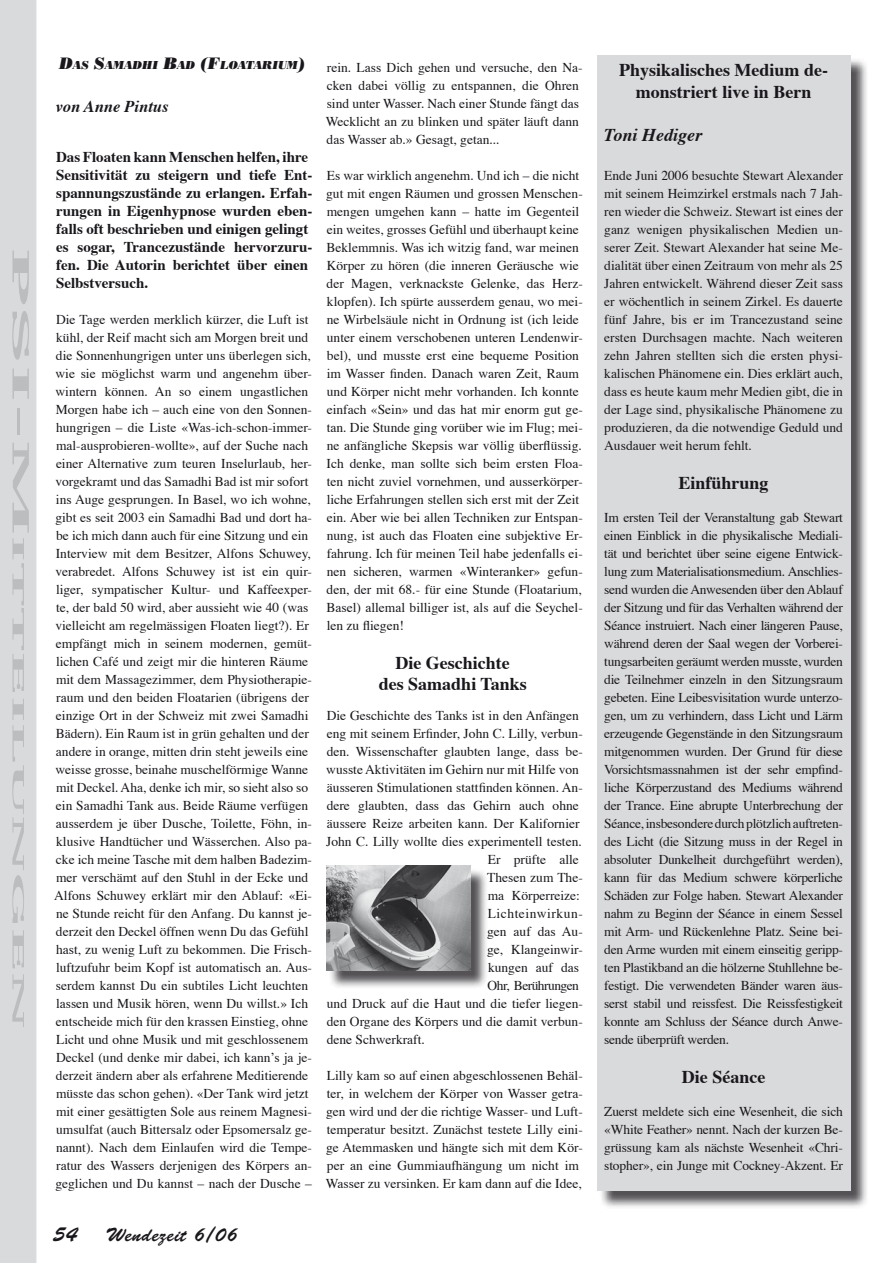
<style>
.page{position:relative;width:893px;height:1263px;background:#fff}
.page>*{position:absolute;margin:0;border:0;box-sizing:border-box;transform-origin:0 0}
.t1{font:21px "Brush Script";color:#1a171c}
.t2{font:19.5px "Brush Script";letter-spacing:.025em;color:#1a171c}
.t3{font:700 18px/21.6px "Times";color:#1a171c;text-align:center}
.t4{font:italic 700 18px "Times";color:#1a171c}
.t5{font:700 16.8px "Candida";color:#bbbdbe;scale:4 1}
.t6{font:italic 700 16.5px "Times";color:#1a171c}
.t7{font:700 15px/18px "Times";color:#1a171c}
.t8{font:13.5px/18px "Times";color:#1a171c}
.t9{font:13.5px "Times";letter-spacing:.04em;color:#1a171c}
.t10{font:13.5px "Times";letter-spacing:-.04em;color:#1a171c}
.t11{font:italic 11.55px "Poster Bodoni BT";letter-spacing:-.015em;color:#1a171c}
.s1{font-size:24px}
.s2{font-size:16.5px}
</style>
<div class="page">
<div style="left:0;top:0;width:36px;height:1263px;background:#d9dadb"></div>
<div style="left:599px;top:57px;width:270px;height:1152px;background:#1a171c;opacity:.75"></div>
<div style="left:597px;top:55px;width:253px;height:1136px;background:#d9dadb"></div>
<div style="left:328px;top:868px;width:161px;height:121px;background:#1a171c;opacity:.75"></div>
<img style="left:326px;top:865px;width:144px;height:106px">
<p class="t5" style="left:28px;top:248px;width:197px;rotate:90deg"><span class="s1">PSI-M</span>itteilungen</p>
<p class="t11" style="left:59px;top:58px;width:248px"><span class="s2">D</span>AS <span class="s2">S</span>AMADHI <span class="s2">B</span>AD <span class="s2">(F</span>LOATARIUM<span class="s2">)</span></p>
<p class="t6" style="left:55px;top:95px;width:115px">von Anne Pintus</p>
<p class="t7" style="left:56px;top:149px;width:258px">Das Floaten kann Menschen helfen, ihre Sensitivität zu steigern und tiefe Ent&shy;spannungszustände zu erlangen. Erfah&shy;rungen in Eigenhypnose wurden eben&shy;falls oft beschrieben und einigen gelingt es sogar, Trancezustände hervorzuru&shy;fen. Die Autorin berichtet über einen Selbstversuch.</p>
<p class="t8" style="left:54px;top:311px;width:259px">Die Tage werden merklich kürzer, die Luft ist kühl, der Reif macht sich am Morgen breit und die Sonnenhungrigen unter uns überlegen sich, wie sie möglichst warm und angenehm über&shy;wintern können. An so einem ungastlichen Morgen habe ich – auch eine von den Sonnen&shy;hungrigen – die Liste «Was-ich-schon-immer&shy;mal-ausprobieren-wollte», auf der Suche nach einer Alternative zum teuren Inselurlaub, her&shy;vorgekramt und das Samadhi Bad ist mir sofort ins Auge gesprungen. In Basel, wo ich wohne, gibt es seit 2003 ein Samadhi Bad und dort ha&shy;be ich mich dann auch für eine Sitzung und ein Interview mit dem Besitzer, Alfons Schuwey, verabredet. Alfons Schuwey ist ist ein quir&shy;liger, sympatischer Kultur- und Kaffeexper&shy;te, der bald 50 wird, aber aussieht wie 40 (was vielleicht am regelmässigen Floaten liegt?). Er empfängt mich in seinem modernen, gemüt&shy;lichen Café und zeigt mir die hinteren Räume mit dem Massagezimmer, dem Physiotherapie&shy;raum und den beiden Floatarien (übrigens der einzige Ort in der Schweiz mit zwei Samadhi Bädern). Ein Raum ist in grün gehalten und der andere in orange, mitten drin steht jeweils eine weisse grosse, beinahe muschelförmige Wanne mit Deckel. Aha, denke ich mir, so sieht also so ein Samadhi Tank aus. Beide Räume verfügen ausserdem je über Dusche, Toilette, Föhn, in&shy;klusive Handtücher und Wässerchen. Also pa&shy;cke ich meine Tasche mit dem halben Badezim&shy;mer verschämt auf den Stuhl in der Ecke und Alfons Schuwey erklärt mir den Ablauf: «Ei&shy;ne Stunde reicht für den Anfang. Du kannst je&shy;derzeit den Deckel öffnen wenn Du das Gefühl hast, zu wenig Luft zu bekommen. Die Frisch&shy;luftzufuhr beim Kopf ist automatisch an. Aus&shy;serdem kannst Du ein subtiles Licht leuchten lassen und Musik hören, wenn Du willst.» Ich entscheide mich für den krassen Einstieg, ohne Licht und ohne Musik und mit geschlossenem Deckel (und denke mir dabei, ich kann’s ja je&shy;derzeit ändern aber als erfahrene Meditierende müsste das schon gehen). «Der Tank wird jetzt mit einer gesättigten Sole aus reinem Magnesi&shy;umsulfat (auch Bittersalz oder Epsomersalz ge&shy;nannt). Nach dem Einlaufen wird die Tempe&shy;ratur des Wassers derjenigen des Körpers an&shy;geglichen und Du kannst – nach der Dusche –</p>
<h1 class="t1" style="left:53px;top:1222px;width:26px">54</h1>
<h2 class="t2" style="left:106px;top:1223px;width:133px">Wendezeit 6/06</h2>
<p class="t8" style="left:326px;top:59px;width:258px">rein. Lass Dich gehen und versuche, den Na&shy;cken dabei völlig zu entspannen, die Ohren sind unter Wasser. Nach einer Stunde fängt das Wecklicht an zu blinken und später läuft dann das Wasser ab.» Gesagt, getan...</p>
<p class="t8" style="left:326px;top:167px;width:258px">Es war wirklich angenehm. Und ich – die nicht gut mit engen Räumen und grossen Menschen&shy;mengen umgehen kann – hatte im Gegenteil ein weites, grosses Gefühl und überhaupt keine Beklemmnis. Was ich witzig fand, war meinen Körper zu hören (die inneren Geräusche wie der Magen, verknackste Gelenke, das Herz&shy;klopfen). Ich spürte ausserdem genau, wo mei&shy;ne Wirbelsäule nicht in Ordnung ist (ich leide unter einem verschobenen unteren Lendenwir&shy;bel), und musste erst eine bequeme Position im Wasser finden. Danach waren Zeit, Raum und Körper nicht mehr vorhanden. Ich konnte einfach «Sein» und das hat mir enorm gut ge&shy;tan. Die Stunde ging vorüber wie im Flug; mei&shy;ne anfängliche Skepsis war völlig überflüssig.<br>Ich denke, man sollte sich beim ersten Floa&shy;ten nicht zuviel vornehmen, und ausserkörper&shy;liche Erfahrungen stellen sich erst mit der Zeit ein. Aber wie bei allen Techniken zur Entspan&shy;nung, ist auch das Floaten eine subjektive Er&shy;fahrung. Ich für meinen Teil habe jedenfalls ei&shy;nen sicheren, warmen «Winteranker» gefun&shy;den, der mit 68.- für eine Stunde (Floatarium, Basel) allemal billiger ist, als auf die Seychel&shy;len zu fliegen!</p>
<h3 class="t3" style="left:379px;top:652px;width:150px">Die Geschichte<br>des Samadhi Tanks</h3>
<p class="t8" style="left:327px;top:707px;width:254px">Die Geschichte des Tanks ist in den Anfängen</p>
<p class="t8" style="left:327px;top:725px;width:258px">eng mit seinem Erfinder, John C. Lilly, verbun-</p>
<p class="t8" style="left:327px;top:743px;width:258px">den. Wissenschafter glaubten lange, dass be-</p>
<p class="t8" style="left:326px;top:761px;width:254px">wusste Aktivitäten im Gehirn nur mit Hilfe von</p>
<p class="t8" style="left:327px;top:779px;width:257px">äusseren Stimulationen stattfinden können. An-</p>
<p class="t8" style="left:327px;top:797px;width:254px">dere glaubten, dass das Gehirn auch ohne</p>
<p class="t8" style="left:327px;top:815px;width:254px">äussere Reize arbeiten kann. Der Kalifornier</p>
<p class="t8" style="left:326px;top:833px;width:257px">John C. Lilly wollte dies experimentell testen.</p>
<p class="t8" style="left:488px;top:851px;width:93px">Er prüfte alle</p>
<p class="t8" style="left:487px;top:869px;width:97px">Thesen zum The-</p>
<p class="t8" style="left:488px;top:887px;width:94px">ma Körperreize:</p>
<p class="t9" style="left:488px;top:905px;width:95px">Lichteinwirkun-</p>
<p class="t8" style="left:487px;top:923px;width:97px">gen auf das Au-</p>
<p class="t8" style="left:487px;top:941px;width:96px">ge, Klangeinwir-</p>
<p class="t8" style="left:488px;top:959px;width:93px">kungen auf das</p>
<p class="t10" style="left:488px;top:977px;width:93px">Ohr, Berührungen</p>
<p class="t8" style="left:327px;top:995px;width:257px">und Druck auf die Haut und die tiefer liegen-</p>
<p class="t8" style="left:327px;top:1013px;width:258px">den Organe des Körpers und die damit verbun-</p>
<p class="t8" style="left:327px;top:1031px;width:100px">dene Schwerkraft.</p>
<p class="t8" style="left:326px;top:1067px;width:259px">Lilly kam so auf einen abgeschlossenen Behäl&shy;ter, in welchem der Körper von Wasser getra&shy;gen wird und der die richtige Wasser- und Luft&shy;temperatur besitzt. Zunächst testete Lilly eini&shy;ge Atemmasken und hängte sich mit dem Kör&shy;per an eine Gummiaufhängung um nicht im Wasser zu versinken. Er kam dann auf die Idee,</p>
<h3 class="t3" style="left:619px;top:60px;width:211px">Physikalisches Medium de&shy;monstriert live in Bern</h3>
<h3 class="t4" style="left:604px;top:123px;width:99px">Toni Hediger</h3>
<p class="t8" style="left:604px;top:167px;width:240px;text-align:justify">Ende Juni 2006 besuchte Stewart Alexander mit seinem Heimzirkel erstmals nach 7 Jah&shy;ren wieder die Schweiz. Stewart ist eines der ganz wenigen physikalischen Medien un&shy;serer Zeit. Stewart Alexander hat seine Me&shy;dialität über einen Zeitraum von mehr als 25<br>Jahren entwickelt. Während dieser Zeit sass er wöchentlich in seinem Zirkel. Es dauerte fünf Jahre, bis er im Trancezustand seine ersten Durchsagen machte. Nach weiteren zehn Jahren stellten sich die ersten physi&shy;kalischen Phänomene ein. Dies erklärt auch, dass es heute kaum mehr Medien gibt, die in der Lage sind, physikalische Phänomene zu produzieren, da die notwendige Geduld und Ausdauer weit herum fehlt.</p>
<h3 class="t3" style="left:679px;top:472px;width:92px">Einführung</h3>
<p class="t8" style="left:604px;top:509px;width:240px;text-align:justify">Im ersten Teil der Veranstaltung gab Stewart einen Einblick in die physikalische Mediali&shy;tät und berichtet über seine eigene Entwick&shy;lung zum Materialisationsmedium. Anschlies&shy;send wurden die Anwesenden über den Ablauf der Sitzung und für das Verhalten während der Séance instruiert. Nach einer längeren Pause, während deren der Saal wegen der Vorberei&shy;tungsarbeiten geräumt werden musste, wurden die Teilnehmer einzeln in den Sitzungsraum gebeten. Eine Leibesvisitation wurde unterzo&shy;gen, um zu verhindern, dass Licht und Lärm erzeugende Gegenstände in den Sitzungsraum mitgenommen wurden. Der Grund für diese Vorsichtsmassnahmen ist der sehr empfind&shy;liche Körperzustand des Mediums während der Trance. Eine abrupte Unterbrechung der Séance, insbesondere durch plötzlich auftreten&shy;des Licht (die Sitzung muss in der Regel in absoluter Dunkelheit durchgeführt werden), kann für das Medium schwere körperliche Schäden zur Folge haben. Stewart Alexander nahm zu Beginn der Séance in einem Sessel mit Arm- und Rückenlehne Platz. Seine bei&shy;den Arme wurden mit einem einseitig geripp&shy;ten Plastikband an die hölzerne Stuhllehne be&shy;festigt. Die verwendeten Bänder waren äus&shy;serst stabil und reissfest. Die Reissfestigkeit konnte am Schluss der Séance durch Anwe&shy;sende überprüft werden.</p>
<h3 class="t3" style="left:682px;top:1066px;width:85px">Die Séance</h3>
<p class="t8" style="left:604px;top:1103px;width:240px;text-align:justify">Zuerst meldete sich eine Wesenheit, die sich «White Feather» nennt. Nach der kurzen Be&shy;grüssung kam als nächste Wesenheit «Chri&shy;stopher», ein Junge mit Cockney-Akzent. Er</p>
</div>
